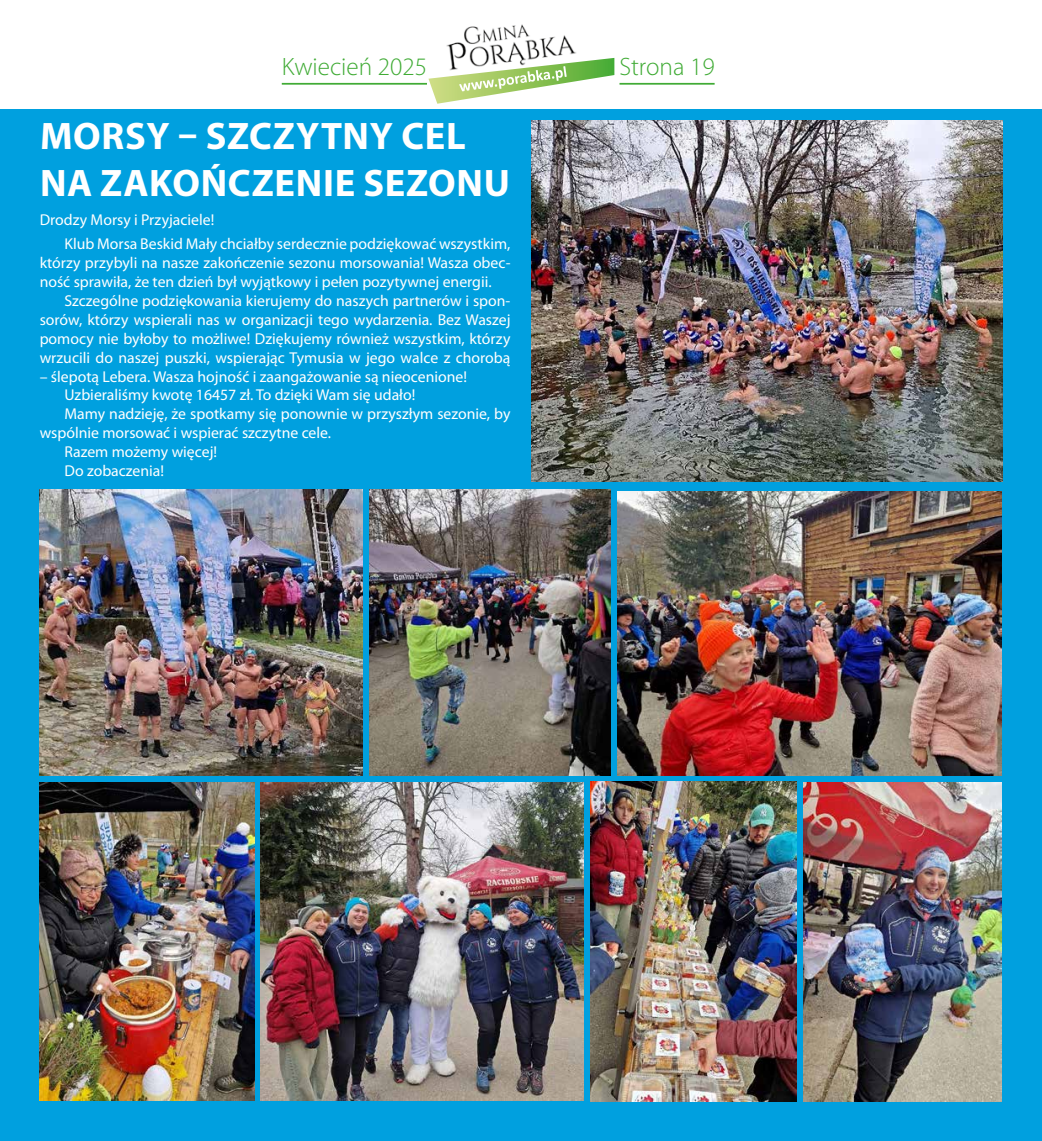
<style>
.page{position:relative;width:1042px;height:1141px;background:#fff}
.page>*{position:absolute;margin:0;border:0;box-sizing:border-box;transform-origin:0 0}
.t1{font:700 38.5px/46.2px "Myriad Pro";letter-spacing:.015em;color:#fff}
.t2{font:300 25.2px "Myriad Pro";color:#40ab35}
.t3{font:15.75px/18.9px "Myriad Pro";color:#fff}
</style>
<div class="page">
<div style="left:0;top:109px;width:1042px;height:1032px;background:#00a0df"></div>
<img style="left:261px;top:782px;width:322px;height:319px">
<img style="left:590px;top:782px;width:206px;height:319px">
<img style="left:40px;top:782px;width:214px;height:319px">
<img style="left:369px;top:489px;width:242px;height:287px">
<img style="left:617px;top:491px;width:384px;height:285px">
<img style="left:40px;top:489px;width:322px;height:287px">
<img style="left:531px;top:121px;width:471px;height:361px">
<img style="left:803px;top:783px;width:198px;height:318px">
<hr style="left:619px;top:83px;width:95px;height:2px;background:#40ab35">
<hr style="left:282px;top:83px;width:145px;height:2px;background:#40ab35">
<img style="left:446px;top:24px;width:130px;height:34px">
<svg style="left:428px;top:58px;width:186px;height:46px"></svg>
<h2 class="t2" style="left:282px;top:51px;width:147px">Kwiecień 2025</h2>
<h2 class="t2" style="left:619px;top:51px;width:97px">Strona 19</h2>
<h1 class="t1" style="left:40px;top:112px;width:471px">MORSY – SZCZYTNY CEL<br>NA ZAKOŃCZENIE SEZONU</h1>
<p class="t3" style="left:64px;top:208px;width:447px;line-height:23.8px;text-indent:-25px">Drodzy Morsy i Przyjaciele!<br>Klub Morsa Beskid Mały chciałby serdecznie podziękować wszystkim,</p>
<p class="t3" style="left:40px;top:253px;width:472px">którzy przybyli na nasze zakończenie sezonu morsowania! Wasza obec&shy;ność sprawiła, że ten dzień był wyjątkowy i pełen pozytywnej energii.</p>
<p class="t3" style="left:40px;top:291px;width:472px;text-align:justify;text-indent:25px">Szczególne podziękowania kierujemy do naszych partnerów i spon&shy;sorów, którzy wspierali nas w organizacji tego wydarzenia. Bez Waszej pomocy nie byłoby to możliwe! Dziękujemy również wszystkim, którzy wrzucili do naszej puszki, wspierając Tymusia w jego walce z chorobą</p>
<p class="t3" style="left:40px;top:367px;width:429px">– ślepotą Lebera. Wasza hojność i zaangażowanie są nieocenione!</p>
<p class="t3" style="left:64px;top:385px;width:352px">Uzbieraliśmy kwotę 16457 zł. To dzięki Wam się udało!</p>
<p class="t3" style="left:64px;top:404px;width:447px">Mamy nadzieję, że spotkamy się ponownie w przyszłym sezonie, by</p>
<p class="t3" style="left:40px;top:423px;width:293px">wspólnie morsować i wspierać szczytne cele.</p>
<p class="t3" style="left:64px;top:442px;width:151px">Razem możemy więcej!️</p>
<p class="t3" style="left:64px;top:461px;width:101px">Do zobaczenia!</p>
</div>
